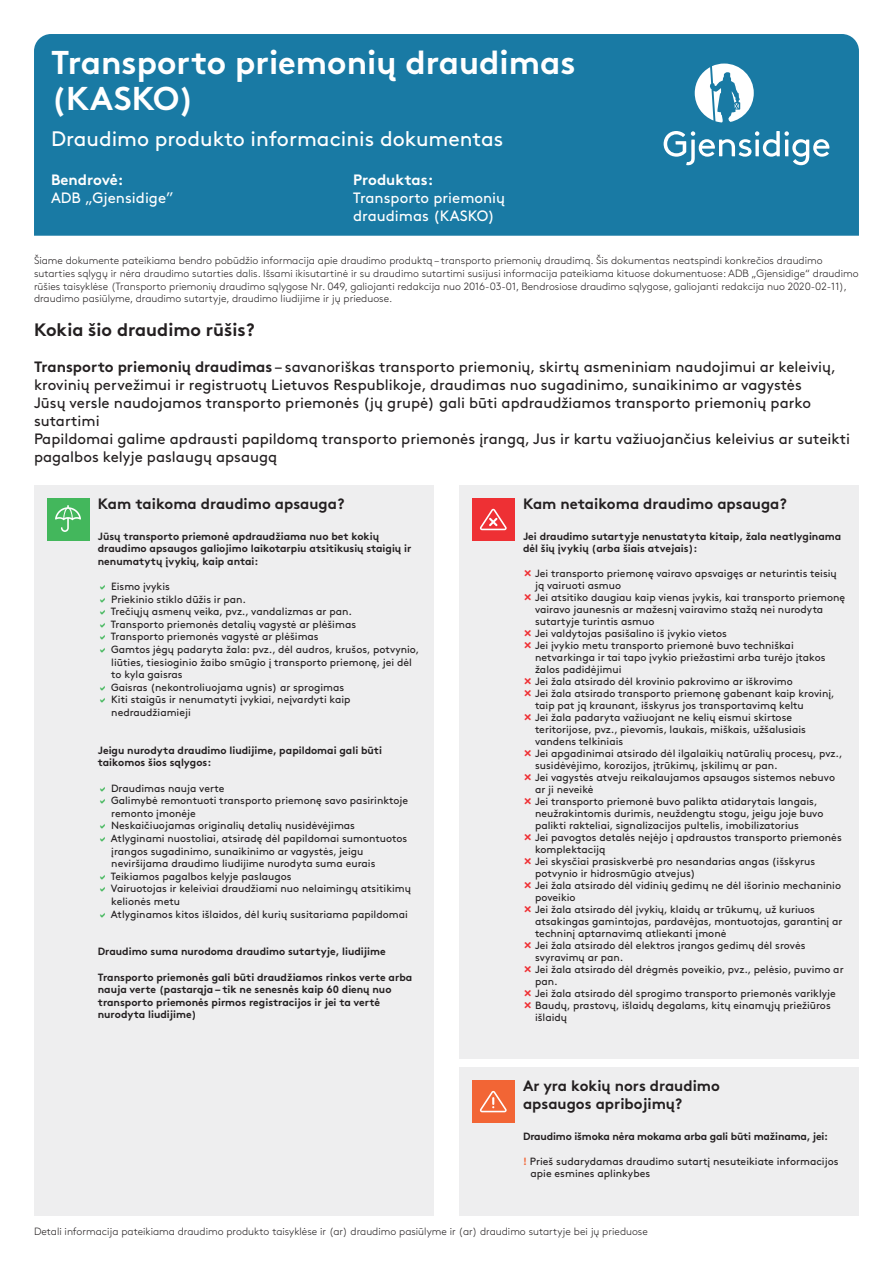
<style>
.page{position:relative;width:893px;height:1263px;background:#fff}
.page>*{position:absolute;margin:0;border:0;box-sizing:border-box;transform-origin:0 0}
.t1{font:33px/36px "Gjen Brown OT Bold Alt";color:#fff}
.t2{font:21px "Gjen Brown OT";color:#fff}
.t3{font:18px "Gjen Brown OT Bold Alt";color:#231f20}
.t4{font:15px/18px "Gjen Brown OT";color:#231f20}
.t5{font:15px/18px "Gjen Brown OT Bold Alt";color:#231f20}
.t6{font:15px/18px "Gjen Brown OT";color:#fff}
.t7{font:15px "Gjen Brown OT Bold Alt";color:#fff}
.t8{font:10.5px/12px "Gjen Brown OT";color:#231f20}
.t9{font:300 10.5px/12.6px "Gjen Brown OT";color:#231f20}
.t10{font:10.5px/12.6px "Gjen Brown OT Bold Alt";color:#231f20}
.s1{font-family:"Gjen Brown OT Bold Alt"}
.s2{font-family:"Gjen Brown OT Bold Alt";color:#f26535}
</style>
<div class="page">
<div style="left:34px;top:34px;width:825px;height:202px;background:#197aa4"></div>
<svg style="left:664px;top:131px;width:165px;height:34px"></svg>
<svg style="left:695px;top:64px;width:59px;height:58px"></svg>
<div style="left:34px;top:485px;width:400px;height:731px;background:#eeeeef"></div>
<div style="left:459px;top:485px;width:400px;height:574px;background:#eeeeef"></div>
<div style="left:47px;top:498px;width:42px;height:43px;background:#43b75c"></div>
<svg style="left:55px;top:505px;width:26px;height:27px"></svg>
<div style="left:472px;top:498px;width:42px;height:43px;background:#ee3034"></div>
<svg style="left:480px;top:509px;width:27px;height:21px"></svg>
<div style="left:459px;top:1067px;width:400px;height:149px;background:#eeeeef"></div>
<div style="left:472px;top:1080px;width:42px;height:43px;background:#f26535"></div>
<svg style="left:480px;top:1091px;width:27px;height:21px"></svg>
<h1 class="t1" style="left:51px;top:41px;width:526px">Transporto priemonių draudimas (KASKO)</h1>
<h2 class="t2" style="left:51px;top:123px;width:454px">Draudimo produkto informacinis dokumentas</h2>
<h3 class="t7" style="left:51px;top:168px;width:74px">Bendrovė:</h3>
<h3 class="t6" style="left:51px;top:188px;width:124px">ADB „Gjensidige”</h3>
<h3 class="t7" style="left:353px;top:168px;width:82px">Produktas:</h3>
<h3 class="t6" style="left:353px;top:188px;width:154px">Transporto priemonių draudimas (KASKO)</h3>
<p class="t9" style="left:34px;top:254px;width:826px">Šiame dokumente pateikiama bendro pobūdžio informacija apie draudimo produktą – transporto priemonių draudimą. Šis dokumentas neatspindi konkrečios draudimo sutarties sąlygų ir nėra draudimo sutarties dalis. Išsami ikisutartinė ir su draudimo sutartimi susijusi informacija pateikiama kituose dokumentuose: ADB „Gjensidige“ draudimo rūšies taisyklėse (Transporto priemonių draudimo sąlygose Nr. 049, galiojanti redakcija nuo 2016-03-01, Bendrosiose draudimo sąlygose, galiojanti redakcija nuo 2020-02-11), draudimo pasiūlyme, draudimo sutartyje, draudimo liudijime ir jų prieduose.</p>
<h3 class="t3" style="left:34px;top:316px;width:222px">Kokia šio draudimo rūšis?</h3>
<p class="t4" style="left:34px;top:357px;width:818px"><span class="s1">Transporto priemonių draudimas</span> – savanoriškas transporto priemonių, skirtų asmeniniam naudojimui ar keleivių, krovinių pervežimui ir registruotų Lietuvos Respublikoje, draudimas nuo sugadinimo, sunaikinimo ar vagystės<br>Jūsų versle naudojamos transporto priemonės (jų grupė) gali būti apdraudžiamos transporto priemonių parko sutartimi<br>Papildomai galime apdrausti papildomą transporto priemonės įrangą, Jus ir kartu važiuojančius keleivius ar suteikti pagalbos kelyje paslaugų apsaugą</p>
<h3 class="t5" style="left:98px;top:493px;width:248px">Kam taikoma draudimo apsauga?</h3>
<p class="t10" style="left:98px;top:528px;width:315px">Jūsų transporto priemonė apdraudžiama nuo bet kokių draudimo apsaugos galiojimo laikotarpiu atsitikusių staigių ir nenumatytų įvykių, kaip antai:</p>
<p class="t8" style="left:111px;top:579px;width:310px;line-height:12.6px">Eismo įvykis<br>Priekinio stiklo dūžis ir pan.<br>Trečiųjų asmenų veika, pvz., vandalizmas ar pan.<br>Transporto priemonės detalių vagystė ar plėšimas<br>Transporto priemonės vagystė ar plėšimas<br>Gamtos jėgų padaryta žala: pvz., dėl audros, krušos, potvynio, liūties, tiesioginio žaibo smūgio į transporto priemonę, jei dėl to kyla gaisras<br>Gaisras (nekontroliuojama ugnis) ar sprogimas<br>Kiti staigūs ir nenumatyti įvykiai, neįvardyti kaip nedraudžiamieji</p>
<p class="t10" style="left:98px;top:743px;width:286px">Jeigu nurodyta draudimo liudijime, papildomai gali būti taikomos šios sąlygos:</p>
<p class="t8" style="left:111px;top:781px;width:302px;line-height:12.6px">Draudimas nauja verte<br>Galimybė remontuoti transporto priemonę savo pasirinktoje remonto įmonėje<br>Neskaičiuojamas originalių detalių nusidėvėjimas Atlyginami nuostoliai, atsiradę dėl papildomai sumontuotos įrangos sugadinimo, sunaikinimo ar vagystės, jeigu neviršijama draudimo liudijime nurodyta suma eurais Teikiamos pagalbos kelyje paslaugos<br>Vairuotojas ir keleiviai draudžiami nuo nelaimingų atsitikimų kelionės metu<br>Atlyginamos kitos išlaidos, dėl kurių susitariama papildomai</p>
<p class="t10" style="left:98px;top:944px;width:289px">Draudimo suma nurodoma draudimo sutartyje, liudijime</p>
<p class="t10" style="left:98px;top:969px;width:316px">Transporto priemonės gali būti draudžiamos rinkos verte arba nauja verte (pastarąja – tik ne senesnės kaip 60 dienų nuo transporto priemonės pirmos registracijos ir jei ta vertė nurodyta liudijime)</p>
<h3 class="t5" style="left:523px;top:493px;width:265px">Kam netaikoma draudimo apsauga?</h3>
<p class="t10" style="left:523px;top:528px;width:320px">Jei draudimo sutartyje nenustatyta kitaip, žala neatlyginama dėl šių įvykių (arba šiais atvejais):</p>
<p class="t8" style="left:535px;top:566px;width:312px">Jei transporto priemonę vairavo apsvaigęs ar neturintis teisių ją vairuoti asmuo<br>Jei atsitiko daugiau kaip vienas įvykis, kai transporto priemonę vairavo jaunesnis ar mažesnį vairavimo stažą nei nurodyta sutartyje turintis asmuo<br>Jei valdytojas pasišalino iš įvykio vietos<br>Jei įvykio metu transporto priemonė buvo techniškai netvarkinga ir tai tapo įvykio priežastimi arba turėjo įtakos žalos padidėjimui<br>Jei žala atsirado dėl krovinio pakrovimo ar iškrovimo<br>Jei žala atsirado transporto priemonę gabenant kaip krovinį, taip pat ją kraunant, išskyrus jos transportavimą keltu<br>Jei žala padaryta važiuojant ne kelių eismui skirtose teritorijose, pvz., pievomis, laukais, miškais, užšalusiais vandens telkiniais<br>Jei apgadinimai atsirado dėl ilgalaikių natūralių procesų, pvz., susidėvėjimo, korozijos, įtrūkimų, įskilimų ar pan.<br>Jei vagystės atveju reikalaujamos apsaugos sistemos nebuvo ar ji neveikė<br>Jei transporto priemonė buvo palikta atidarytais langais, neužrakintomis durimis, neuždengtu stogu, jeigu joje buvo palikti rakteliai, signalizacijos pultelis, imobilizatorius<br>Jei pavogtos detalės neįėjo į apdraustos transporto priemonės komplektaciją<br>Jei skysčiai prasiskverbė pro nesandarias angas (išskyrus potvynio ir hidrosmūgio atvejus)<br>Jei žala atsirado dėl vidinių gedimų ne dėl išorinio mechaninio poveikio<br>Jei žala atsirado dėl įvykių, klaidų ar trūkumų, už kuriuos atsakingas gamintojas, pardavėjas, montuotojas, garantinį ar techninį aptarnavimą atliekanti įmonė<br>Jei žala atsirado dėl elektros įrangos gedimų dėl srovės svyravimų ar pan.<br>Jei žala atsirado dėl drėgmės poveikio, pvz., pelėsio, puvimo ar pan.<br>Jei žala atsirado dėl sprogimo transporto priemonės variklyje Baudų, prastovų, išlaidų degalams, kitų einamųjų priežiūros išlaidų</p>
<h3 class="t5" style="left:523px;top:1075px;width:198px">Ar yra kokių nors draudimo apsaugos apribojimų?</h3>
<p class="t10" style="left:523px;top:1128px;width:307px">Draudimo išmoka nėra mokama arba gali būti mažinama, jei:</p>
<p class="t8" style="left:530px;top:1154px;width:309px;line-height:12.6px;text-indent:-7px"><span class="s2">!</span> Prieš sudarydamas draudimo sutartį nesuteikiate informacijos apie esmines aplinkybes</p>
<p class="t9" style="left:34px;top:1224px;width:615px">Detali informacija pateikiama draudimo produkto taisyklėse ir (ar) draudimo pasiūlyme ir (ar) draudimo sutartyje bei jų prieduose</p>
</div>
